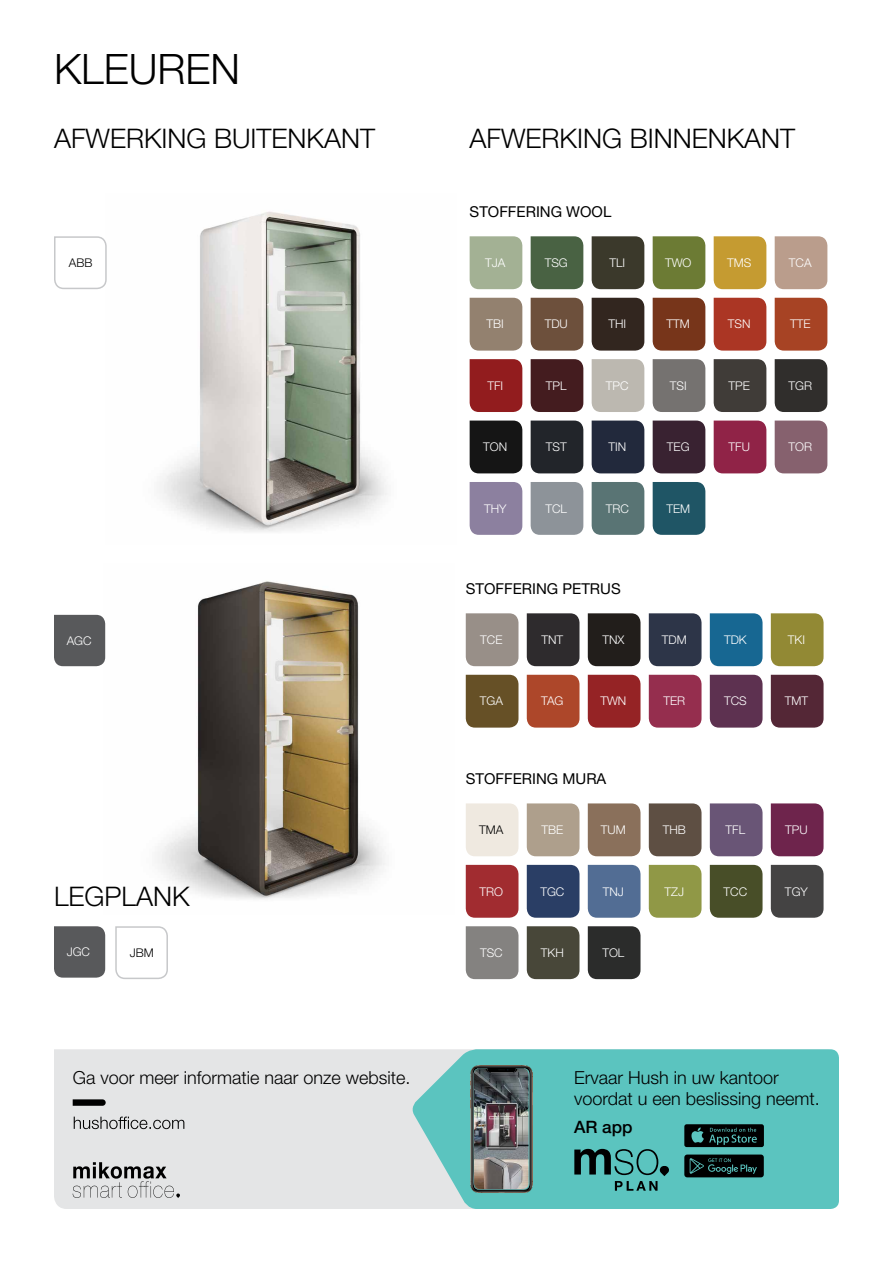
<style>
.page{position:relative;width:893px;height:1263px;background:#fff}
.page>*{position:absolute;margin:0;border:0;box-sizing:border-box;transform-origin:0 0}
.t1{font:300 42px "Helvetica Neue LT Pro";color:#000}
.t2{font:300 27px "Helvetica Neue LT Pro";color:#000}
.t3{font:300 18px/21.6px "Helvetica Neue LT Pro";color:#000}
.t4{font:500 17.1px "Helvetica Neue LT Pro";color:#000}
.t5{font:15px "Helvetica Neue LT Pro";color:#000}
.t6{font:300 12px "Helvetica Neue LT Pro";color:#fff}
.t7{font:300 12px "Helvetica Neue LT Pro";color:#000}
</style>
<div class="page">
<img style="left:159px;top:211px;width:229px;height:321px">
<img style="left:105px;top:581px;width:281px;height:318px">
<div style="left:54px;top:1049px;width:356px;height:160px;background:#e4e5e6"></div>
<svg style="left:410px;top:1049px;width:429px;height:160px;background:#67c6c2"></svg>
<div style="left:54px;top:615px;width:51px;height:51px;background:#58595b"></div>
<div style="left:470px;top:236px;width:52px;height:53px;background:#a3b194"></div>
<div style="left:466px;top:803px;width:52px;height:53px;background:#efe9e0"></div>
<div style="left:466px;top:613px;width:52px;height:53px;background:#988f88"></div>
<div style="left:470px;top:298px;width:52px;height:53px;background:#93816f"></div>
<div style="left:466px;top:865px;width:52px;height:53px;background:#a12c30"></div>
<div style="left:466px;top:675px;width:52px;height:53px;background:#665026"></div>
<div style="left:470px;top:359px;width:52px;height:53px;background:#921c1e"></div>
<div style="left:466px;top:926px;width:52px;height:53px;background:#848280"></div>
<div style="left:470px;top:421px;width:52px;height:52px;background:#151515"></div>
<div style="left:470px;top:482px;width:52px;height:53px;background:#8c809f"></div>
<div style="left:531px;top:236px;width:52px;height:53px;background:#496243"></div>
<div style="left:527px;top:803px;width:52px;height:53px;background:#ae9f8c"></div>
<div style="left:527px;top:613px;width:52px;height:53px;background:#2e2b2d"></div>
<div style="left:531px;top:298px;width:52px;height:53px;background:#6d503c"></div>
<div style="left:527px;top:865px;width:52px;height:53px;background:#2a3e65"></div>
<div style="left:527px;top:675px;width:52px;height:53px;background:#ad472a"></div>
<div style="left:531px;top:359px;width:52px;height:53px;background:#441c1f"></div>
<div style="left:527px;top:926px;width:52px;height:53px;background:#484739"></div>
<div style="left:531px;top:421px;width:52px;height:52px;background:#22252a"></div>
<div style="left:531px;top:482px;width:52px;height:53px;background:#8d9399"></div>
<div style="left:592px;top:236px;width:52px;height:53px;background:#3b392b"></div>
<div style="left:588px;top:803px;width:52px;height:53px;background:#8a705b"></div>
<div style="left:588px;top:613px;width:52px;height:53px;background:#221e1b"></div>
<div style="left:592px;top:298px;width:52px;height:53px;background:#32261f"></div>
<div style="left:588px;top:865px;width:52px;height:53px;background:#526d94"></div>
<div style="left:588px;top:675px;width:52px;height:53px;background:#952325"></div>
<div style="left:592px;top:359px;width:52px;height:53px;background:#bcb8b0"></div>
<div style="left:588px;top:926px;width:52px;height:53px;background:#2b2c2b"></div>
<div style="left:592px;top:421px;width:52px;height:52px;background:#22293c"></div>
<div style="left:592px;top:482px;width:52px;height:53px;background:#597474"></div>
<div style="left:653px;top:236px;width:52px;height:53px;background:#6c7b34"></div>
<div style="left:649px;top:803px;width:52px;height:53px;background:#5e4f43"></div>
<div style="left:649px;top:613px;width:52px;height:53px;background:#2d3548"></div>
<div style="left:653px;top:298px;width:52px;height:53px;background:#77351a"></div>
<div style="left:649px;top:865px;width:52px;height:53px;background:#909846"></div>
<div style="left:649px;top:675px;width:52px;height:53px;background:#952e4e"></div>
<div style="left:653px;top:359px;width:52px;height:53px;background:#757270"></div>
<div style="left:653px;top:421px;width:52px;height:52px;background:#392231"></div>
<div style="left:653px;top:482px;width:52px;height:53px;background:#1f5565"></div>
<div style="left:714px;top:236px;width:52px;height:53px;background:#c59b31"></div>
<div style="left:710px;top:803px;width:52px;height:53px;background:#695576"></div>
<div style="left:710px;top:613px;width:52px;height:53px;background:#176792"></div>
<div style="left:714px;top:298px;width:52px;height:53px;background:#ab3624"></div>
<div style="left:710px;top:865px;width:52px;height:53px;background:#484e28"></div>
<div style="left:710px;top:675px;width:52px;height:53px;background:#5d3150"></div>
<div style="left:714px;top:359px;width:52px;height:53px;background:#403c38"></div>
<div style="left:714px;top:421px;width:52px;height:52px;background:#902347"></div>
<div style="left:775px;top:236px;width:52px;height:53px;background:#ba9d8c"></div>
<div style="left:771px;top:803px;width:52px;height:53px;background:#6e244c"></div>
<div style="left:771px;top:613px;width:52px;height:53px;background:#928934"></div>
<div style="left:775px;top:298px;width:52px;height:53px;background:#a74324"></div>
<div style="left:771px;top:865px;width:52px;height:53px;background:#444343"></div>
<div style="left:771px;top:675px;width:52px;height:53px;background:#542736"></div>
<div style="left:775px;top:359px;width:52px;height:53px;background:#302e2c"></div>
<div style="left:775px;top:421px;width:52px;height:52px;background:#86616e"></div>
<svg style="left:54px;top:236px;width:53px;height:54px"></svg>
<svg style="left:73px;top:1162px;width:107px;height:36px;background:#b6b7b8"></svg>
<svg style="left:74px;top:1116px;width:110px;height:13px"></svg>
<svg style="left:73px;top:1099px;width:33px;height:7px"></svg>
<svg style="left:574px;top:1149px;width:95px;height:42px;background:#43908c"></svg>
<svg style="left:684px;top:1154px;width:80px;height:23px;background:#0d1e1d"></svg>
<svg style="left:684px;top:1124px;width:80px;height:23px;background:#112423"></svg>
<img style="left:470px;top:1066px;width:62px;height:126px">
<div style="left:54px;top:926px;width:51px;height:52px;background:#58595b"></div>
<svg style="left:115px;top:926px;width:53px;height:53px"></svg>
<h1 class="t1" style="left:54px;top:43px;width:187px">Kleuren</h1>
<h2 class="t2" style="left:54px;top:122px;width:323px">Afwerking buitenkant</h2>
<h2 class="t2" style="left:470px;top:122px;width:327px">Afwerking binnenkant</h2>
<p class="t5" style="left:470px;top:202px;width:143px">STOFFERING WOOL</p>
<p class="t7" style="left:69px;top:255px;width:9px">ABB</p>
<p class="t6" style="left:485px;top:255px;width:8px">TJA</p>
<p class="t6" style="left:545px;top:255px;width:25px">TSG</p>
<p class="t6" style="left:609px;top:255px;width:6px">TLI</p>
<p class="t6" style="left:665px;top:255px;width:27px">TWO</p>
<p class="t6" style="left:727px;top:255px;width:26px">TMS</p>
<p class="t6" style="left:789px;top:255px;width:9px">TCA</p>
<p class="t6" style="left:487px;top:317px;width:7px">TBI</p>
<p class="t6" style="left:545px;top:317px;width:9px">TDU</p>
<p class="t6" style="left:608px;top:317px;width:17px">THI</p>
<p class="t6" style="left:667px;top:317px;width:25px">TT M</p>
<p class="t6" style="left:728px;top:317px;width:22px">TSN</p>
<p class="t6" style="left:790px;top:317px;width:8px">TTE</p>
<p class="t6" style="left:487px;top:378px;width:6px">TFI</p>
<p class="t6" style="left:546px;top:378px;width:8px">TPL</p>
<p class="t6" style="left:606px;top:378px;width:9px">TPC</p>
<p class="t6" style="left:670px;top:378px;width:17px">TSI</p>
<p class="t6" style="left:729px;top:378px;width:9px">TPE</p>
<p class="t6" style="left:788px;top:378px;width:24px">TGR</p>
<p class="t6" style="left:483px;top:440px;width:9px">TON</p>
<p class="t6" style="left:546px;top:440px;width:22px">TST</p>
<p class="t6" style="left:608px;top:440px;width:7px">TIN</p>
<p class="t6" style="left:667px;top:440px;width:24px">TE G</p>
<p class="t6" style="left:729px;top:440px;width:8px">TFU</p>
<p class="t6" style="left:788px;top:440px;width:9px">TOR</p>
<p class="t6" style="left:484px;top:501px;width:24px">THY</p>
<p class="t6" style="left:545px;top:501px;width:9px">TCL</p>
<p class="t6" style="left:606px;top:501px;width:9px">TRC</p>
<p class="t6" style="left:666px;top:501px;width:25px">TE M</p>
<p class="t5" style="left:466px;top:579px;width:156px">STOFFERING PETRUS</p>
<p class="t6" style="left:67px;top:633px;width:26px">AGC</p>
<p class="t6" style="left:480px;top:632px;width:9px">TCE</p>
<p class="t6" style="left:541px;top:632px;width:9px">TNT</p>
<p class="t6" style="left:602px;top:632px;width:24px">TN X</p>
<p class="t6" style="left:662px;top:632px;width:26px">TD M</p>
<p class="t6" style="left:724px;top:632px;width:9px">TDK</p>
<p class="t6" style="left:788px;top:632px;width:7px">TKI</p>
<p class="t6" style="left:480px;top:694px;width:25px">TGA</p>
<p class="t6" style="left:541px;top:694px;width:24px">TA G</p>
<p class="t6" style="left:600px;top:694px;width:26px">TWN</p>
<p class="t6" style="left:663px;top:694px;width:9px">TER</p>
<p class="t6" style="left:724px;top:694px;width:24px">TC S</p>
<p class="t6" style="left:785px;top:694px;width:25px">TMT</p>
<p class="t5" style="left:466px;top:769px;width:142px">STOFFERING M URA</p>
<p class="t7" style="left:479px;top:822px;width:26px">TMA</p>
<p class="t6" style="left:541px;top:822px;width:9px">TBE</p>
<p class="t6" style="left:601px;top:822px;width:26px">TU M</p>
<p class="t6" style="left:663px;top:822px;width:23px">THB</p>
<p class="t6" style="left:726px;top:822px;width:8px">TFL</p>
<p class="t6" style="left:785px;top:822px;width:9px">TPU</p>
<h2 class="t2" style="left:54px;top:880px;width:137px">leg plank</h2>
<p class="t6" style="left:480px;top:884px;width:9px">TRO</p>
<p class="t6" style="left:540px;top:884px;width:25px">TGC</p>
<p class="t6" style="left:603px;top:884px;width:8px">TNJ</p>
<p class="t6" style="left:665px;top:884px;width:20px">TZJ</p>
<p class="t6" style="left:724px;top:884px;width:9px">TCC</p>
<p class="t6" style="left:785px;top:884px;width:24px">TGY</p>
<p class="t6" style="left:67px;top:945px;width:24px">JGC</p>
<p class="t7" style="left:130px;top:945px;width:25px">JB M</p>
<p class="t6" style="left:480px;top:945px;width:23px">TSC</p>
<p class="t6" style="left:541px;top:945px;width:24px">TK H</p>
<p class="t6" style="left:602px;top:945px;width:9px">TOL</p>
<h3 class="t3" style="left:73px;top:1066px;width:339px">Ga voor meer informatie naar onze website.</h3>
<h3 class="t3" style="left:574px;top:1066px;width:247px">Ervaar Hush in uw kantoor voordat u een beslissing neemt.</h3>
<h3 class="t4" style="left:574px;top:1117px;width:60px">AR app</h3>
</div>
